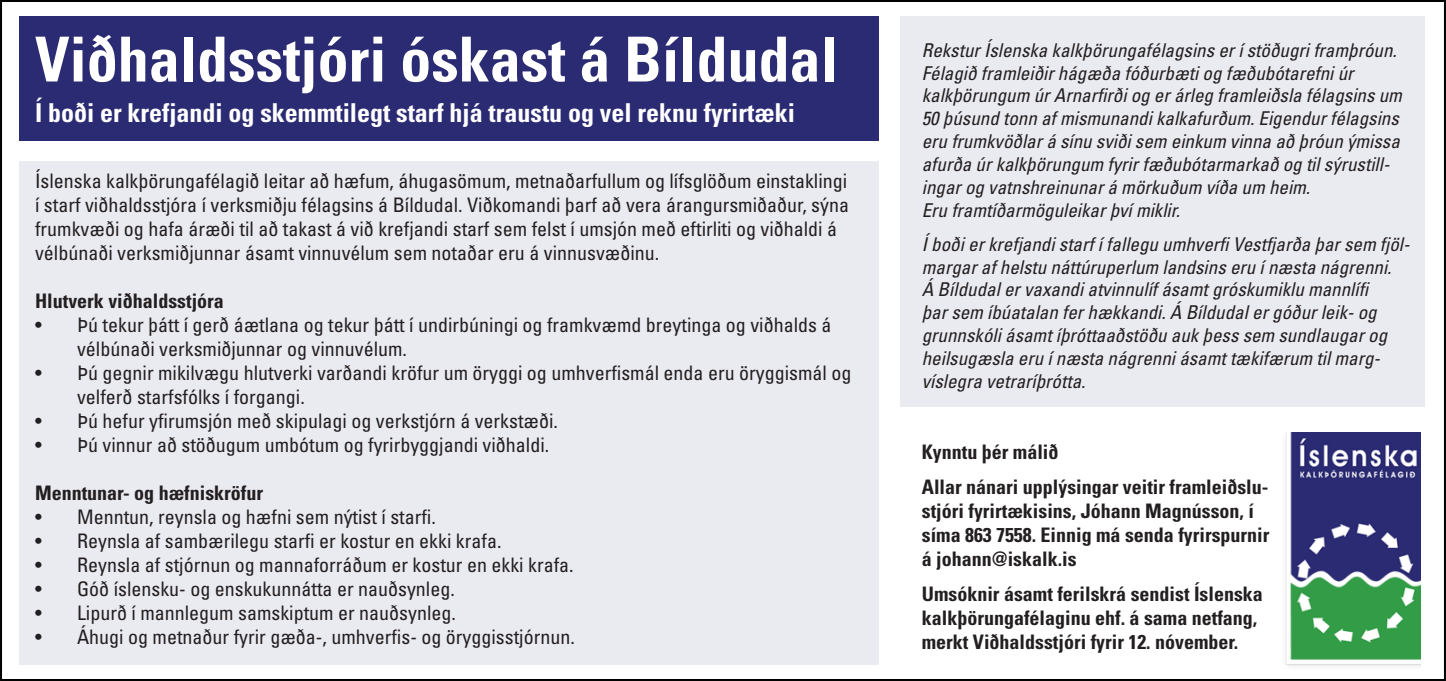
<style>
.page{position:relative;width:1446px;height:681px;background:#fff}
.page>*{position:absolute;margin:0;border:0;box-sizing:border-box;transform-origin:0 0}
.t1{font:700 condensed 62px "Univers LT Std";color:#fff}
.t2{font:700 condensed 26px "Univers LT Std";color:#fff}
.t3{font:condensed 20px/24px "Univers LT Std";color:#231f20}
.t4{font:700 condensed 20px/24px "Univers LT Std";color:#231f20}
.t5{font:italic condensed 19px/22.8px "Univers LT Std";color:#231f20}
</style>
<div class="page">
<div style="left:20px;top:161px;width:859px;height:503px;background:#eaeaf1"></div>
<div style="left:20px;top:17px;width:859px;height:124px;background:#2b2b73"></div>
<div style="left:900px;top:17px;width:524px;height:389px;background:#eaeaf1"></div>
<img style="left:1285px;top:432px;width:135px;height:235px">
<h1 class="t1" style="left:35px;top:21px;width:804px">Viðhaldsstjóri óskast á Bíldudal</h1>
<h2 class="t2" style="left:35px;top:96px;width:761px">Í boði er krefjandi og skemmtilegt starf hjá traustu og vel reknu fyrirtæki</h2>
<p class="t3" style="left:35px;top:168px;width:815px">Íslenska kalkþörungafélagið leitar að hæfum, áhugasömum, metnaðarfullum og lífsglöðum einstaklingi í starf viðhaldsstjóra í verksmiðju félagsins á Bíldudal. Viðkomandi þarf að vera árangursmiðaður, sýna frumkvæði og hafa á ræði til að takast á við krefjandi starf sem felst í umsjón með eftirliti og viðhaldi á vélbúnaði verksmiðjunnar ásamt vinnuvélum sem notaðar eru á vinnusvæðinu.</p>
<p class="t4" style="left:35px;top:288px;width:190px">Hlutverk viðhaldsstjóra</p>
<p class="t3" style="left:77px;top:312px;width:756px;text-indent:-42px">• Þú tekur þátt í gerð áætlana og tekur þátt í undirbúningi og framkvæmd breytinga og viðhalds á vélbúnaði verksmiðjunnar og vinnuvélum.</p>
<p class="t3" style="left:77px;top:360px;width:776px;text-indent:-42px">• Þú gegnir mikilvægu hlutverki varðandi kröfur um öryggi og umhverfismál enda eru öryggismál og velferð starfsfólks í forgangi.</p>
<p class="t3" style="left:35px;top:408px;width:524px">• Þú hefur yfirumsjón með skipulagi og verkstjórn á verkstæði.</p>
<p class="t3" style="left:35px;top:432px;width:516px">• Þú vinnur að stöðugum umbótum og fyrirbyggjandi viðhaldi.</p>
<p class="t4" style="left:35px;top:480px;width:230px">Menntunar- og hæfniskröfur</p>
<p class="t3" style="left:35px;top:504px;width:402px">• Menntun, reynsla og hæfni sem nýtist í starfi.</p>
<p class="t3" style="left:35px;top:528px;width:468px">• Reynsla af sambærilegu starfi er kostur en ekki krafa.</p>
<p class="t3" style="left:35px;top:552px;width:540px">• Reynsla af stjórnun og mannaforráðum er kostur en ekki krafa.</p>
<p class="t3" style="left:35px;top:576px;width:421px">• Góð íslensku- og enskukunnátta er nauðsynleg.</p>
<p class="t3" style="left:35px;top:600px;width:422px">• Lipurð í mannlegum samskiptum er nauðsynleg.</p>
<p class="t3" style="left:35px;top:624px;width:541px">• Áhugi og metnaður fyrir gæða-, umhverfis- og öryggisstjórnun.</p>
<p class="t5" style="left:922px;top:39px;width:482px">Rekstur Íslenska kalkþörungafélagsins er í stöðugri framþróun.<br>Félagið framleiðir hágæða fóðurbæti og fæðubótarefni úr kalkþörungum úr Arnarfirði og er árleg framleiðsla félagsins um 50 þúsund tonn af mismunandi kalkafurðum. Eigendur félagsins eru frumkvöðlar á sínu sviði sem einkum vinna að þróun ýmissa afurða úr kalkþörungum fyrir fæðubótarmarkað og til sýrustill&shy;ingar og vatnshreinunar á mörkuðum víða um heim.<br>Eru framtíðarmöguleikar því miklir.</p>
<p class="t5" style="left:922px;top:232px;width:489px">Í boði er krefjandi starf í fallegu umhverfi Vestfjarða þar sem fjöl&shy;margar af helstu náttúruperlum landsins eru í næsta nágrenni.<br>Á Bíldudal er vaxandi atvinnulíf ásamt gróskumiklu mannlífi<br>þar sem íbúatalan fer hækkandi. Á Bíldudal er góður leik- og grunnskóli ásamt íþróttaaðstöðu auk þess sem sundlaugar og heilsugæsla eru í næsta nágrenni ásamt tækifærum til marg&shy;víslegra vetraríþrótta.</p>
<p class="t4" style="left:922px;top:433px;width:348px;line-height:35.4px">Kynntu þér málið<br>Allar nánari upplýsingar veitir framleiðslu-</p>
<p class="t4" style="left:922px;top:498px;width:349px">stjóri fyrirtækisins, Jóhann Magnússon, í síma 863 7558. Einnig má senda fyrirspurnir á johann@iskalk.is</p>
<p class="t4" style="left:922px;top:582px;width:343px">Umsóknir ásamt ferilskrá sendist Íslenska kalkþörungafélaginu ehf. á sama netfang, merkt Viðhaldsstjóri fyrir 12. nóvember.</p>
</div>
